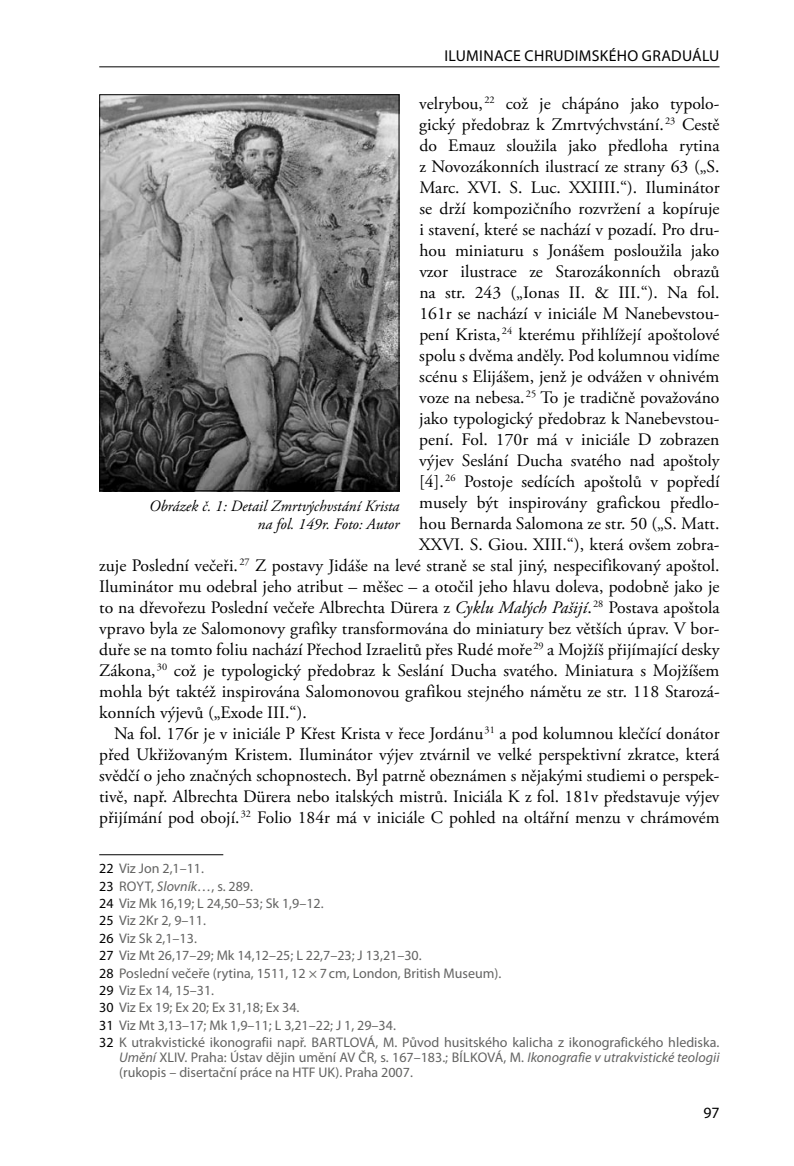
<style>
.page{position:relative;width:794px;height:1166px;background:#fff}
.page>*{position:absolute;margin:0;border:0;box-sizing:border-box;transform-origin:0 0}
.t1{font:17.5px "Adobe Garamond Pro";color:#000}
.t2{font:italic 15.75px/17.5px "Adobe Garamond Pro";color:#000;text-align:right}
.t3{font:15.75px "Myriad Pro";color:#000}
.t4{font:14px/17.3px "Myriad Pro";color:#636362}
.t5{font:italic 14px "Myriad Pro";color:#636362}
.s1{font-style:italic}
.s2{color:#000}
.s3{font-style:normal}
</style>
<div class="page">
<hr style="left:99px;top:66px;width:620px;height:1px;background:#000">
<hr style="left:99px;top:854px;width:124px;height:1px;background:#000">
<img style="left:101px;top:96px;width:296px;height:393px">
<div style="left:99px;top:94px;width:300px;height:397px;border:1px solid #000"></div>
<p class="t3" style="left:444px;top:46px;width:14px">Iluminace</p>
<p class="t3" style="left:524px;top:46px;width:20px">Chrudimského</p>
<p class="t3" style="left:642px;top:46px;width:11px">graduálu</p>
<p class="t1" style="left:419px;top:93px;width:302px">velrybou,<sup>22</sup> což je chápáno jako typolo-</p>
<p class="t1" style="left:419px;top:114px;width:302px">gický předobraz k Zmrtvýchvstání.<sup>23</sup> Cestě</p>
<p class="t1" style="left:419px;top:135px;width:302px">do Emauz sloužila jako předloha rytina</p>
<p class="t1" style="left:419px;top:156px;width:302px">z Novozákonních ilustrací ze strany 63 („S.</p>
<p class="t1" style="left:419px;top:177px;width:302px">Marc. XVI. S. Luc. XXIIII.“). Iluminátor</p>
<p class="t1" style="left:419px;top:198px;width:302px">se drží kompozičního rozvržení a kopíruje</p>
<p class="t1" style="left:419px;top:219px;width:302px">i stavení, které se nachází v pozadí. Pro dru-</p>
<p class="t1" style="left:419px;top:240px;width:302px">hou miniaturu s Jonášem posloužila jako</p>
<p class="t1" style="left:419px;top:261px;width:302px">vzor ilustrace ze Starozákonních obrazů</p>
<p class="t1" style="left:419px;top:282px;width:302px">na str. 243 („Ionas II. &amp; III.“). Na fol.</p>
<p class="t1" style="left:419px;top:303px;width:302px">161r se nachází v iniciále M Nanebevstou-</p>
<p class="t1" style="left:419px;top:324px;width:302px">pení Krista,<sup>24</sup> kterému přihlížejí apoštolové</p>
<p class="t1" style="left:419px;top:345px;width:302px">spolu s dvěma anděly. Pod kolumnou vidíme</p>
<p class="t1" style="left:419px;top:366px;width:302px">scénu s Elijášem, jenž je odvážen v ohnivém</p>
<p class="t1" style="left:419px;top:387px;width:302px">voze na nebesa.<sup>25</sup> To je tradičně považováno</p>
<p class="t1" style="left:419px;top:408px;width:302px">jako typologický předobraz k Nanebevstou-</p>
<p class="t1" style="left:419px;top:429px;width:302px">pení. Fol. 170r má v iniciále D zobrazen</p>
<p class="t1" style="left:419px;top:450px;width:302px">výjev Seslání Ducha svatého nad apoštoly</p>
<p class="t1" style="left:419px;top:471px;width:302px">[4]. <sup>26</sup> Postoje sedících apoštolů v popředí</p>
<p class="t1" style="left:419px;top:492px;width:302px">musely být inspirovány grafickou předlo-</p>
<p class="t1" style="left:419px;top:513px;width:302px">hou Bernarda Salomona ze str. 50 („S. Matt.</p>
<p class="t1" style="left:419px;top:534px;width:302px">XXVI. S. Giou. XIII.“), která ovšem zobra-</p>
<p class="t1" style="left:99px;top:555px;width:622px">zuje Poslední večeři. <sup>27</sup> Z postavy Jidáše na levé straně se stal jiný, nespecifikovaný apoštol.</p>
<p class="t1" style="left:99px;top:576px;width:622px">Iluminátor mu odebral jeho atribut – měšec – a otočil jeho hlavu doleva, podobně jako je</p>
<p class="t1" style="left:99px;top:597px;width:622px">to na dřevořezu Poslední večeře Albrechta Dürera z <span class="s1">Cyklu Malých Pašijí</span>.<sup>28</sup> Postava apoštola</p>
<p class="t1" style="left:99px;top:618px;width:622px">vpravo byla ze Salomonovy grafiky transformována do miniatury bez větších úprav. V bor-</p>
<p class="t1" style="left:99px;top:639px;width:622px">duře se na tomto foliu nachází Přechod Izraelitů přes Rudé moře <sup>29</sup> a Mojžíš přijímající desky</p>
<p class="t1" style="left:99px;top:660px;width:622px">Zákona, <sup>30</sup> což je typologický předobraz k Seslání Ducha svatého. Miniatura s Mojžíšem</p>
<p class="t1" style="left:99px;top:681px;width:622px">mohla být taktéž inspirována Salomonovou grafikou stejného námětu ze str. 118 Starozá-</p>
<p class="t1" style="left:99px;top:702px;width:209px">konních výjevů („Exode III.“).</p>
<p class="t1" style="left:114px;top:723px;width:607px">Na fol. 176r je v iniciále P Křest Krista v řece Jordánu<sup>31</sup> a pod kolumnou klečící donátor</p>
<p class="t1" style="left:99px;top:744px;width:622px">před Ukřižovaným Kristem. Iluminátor výjev ztvárnil ve velké perspektivní zkratce, která</p>
<p class="t1" style="left:99px;top:765px;width:622px">svědčí o jeho značných schopnostech. Byl patrně obeznámen s nějakými studiemi o perspek-</p>
<p class="t1" style="left:99px;top:786px;width:622px">tivě, např. Albrechta Dürera nebo italských mistrů. Iniciála K z fol. 181v představuje výjev</p>
<p class="t1" style="left:99px;top:807px;width:622px">přijímání pod obojí.<sup>32</sup> Folio 184r má v iniciále C pohled na oltářní menzu v chrámovém</p>
<p class="t4" style="left:99px;top:860px;width:404px"><span class="s2">22</span> Viz Jon 2,1–11.<br><span class="s2">23</span> Royt, <span class="s1">Slovník…</span>, s. 289.<br><span class="s2">24</span> Viz Mk 16,19; L 24,50–53; Sk 1,9–12.<br><span class="s2">25</span> Viz 2Kr 2, 9–11.<br><span class="s2">26</span> Viz Sk 2,1–13.<br><span class="s2">27</span> Viz Mt 26,17–29; Mk 14,12–25; L 22,7–23; J 13,21–30.<br><span class="s2">28</span> Poslední večeře (rytina, 1511, 12 × 7cm, London, British Museum).<br><span class="s2">29</span> Viz Ex 14, 15–31.<br><span class="s2">30</span> Viz Ex 19; Ex 20; Ex 31,18; Ex 34.<br><span class="s2">31</span> Viz Mt 3,13–17; Mk 1,9–11; L 3,21–22; J 1, 29–34.<br><span class="s2">32</span> K utrakvistické ikonografii např. Bartlová</p>
<p class="t2" style="left:149px;top:498px;width:252px">Obrázek č. 1: Detail Zmrtvýchvstání Krista na fol. 149r. Foto: Autor</p>
<p class="t4" style="left:119px;top:1034px;width:602px;line-height:14.9px;text-indent:256px">, M. Původ husitského kalicha z ikonografického hlediska.<br><span class="s1">Umění</span> XLIV. Praha: Ústav dějin umění AV ČR, s. 167–183.; Bílková</p>
<p class="t5" style="left:503px;top:1048px;width:217px"><span class="s3">, M.</span> Ikonografie v utrakvistické teologii</p>
<p class="t4" style="left:119px;top:1063px;width:295px">(rukopis – disertační práce na HTF UK). Praha 2007.</p>
<p class="t3" style="left:703px;top:1103px;width:18px">97</p>
</div>
